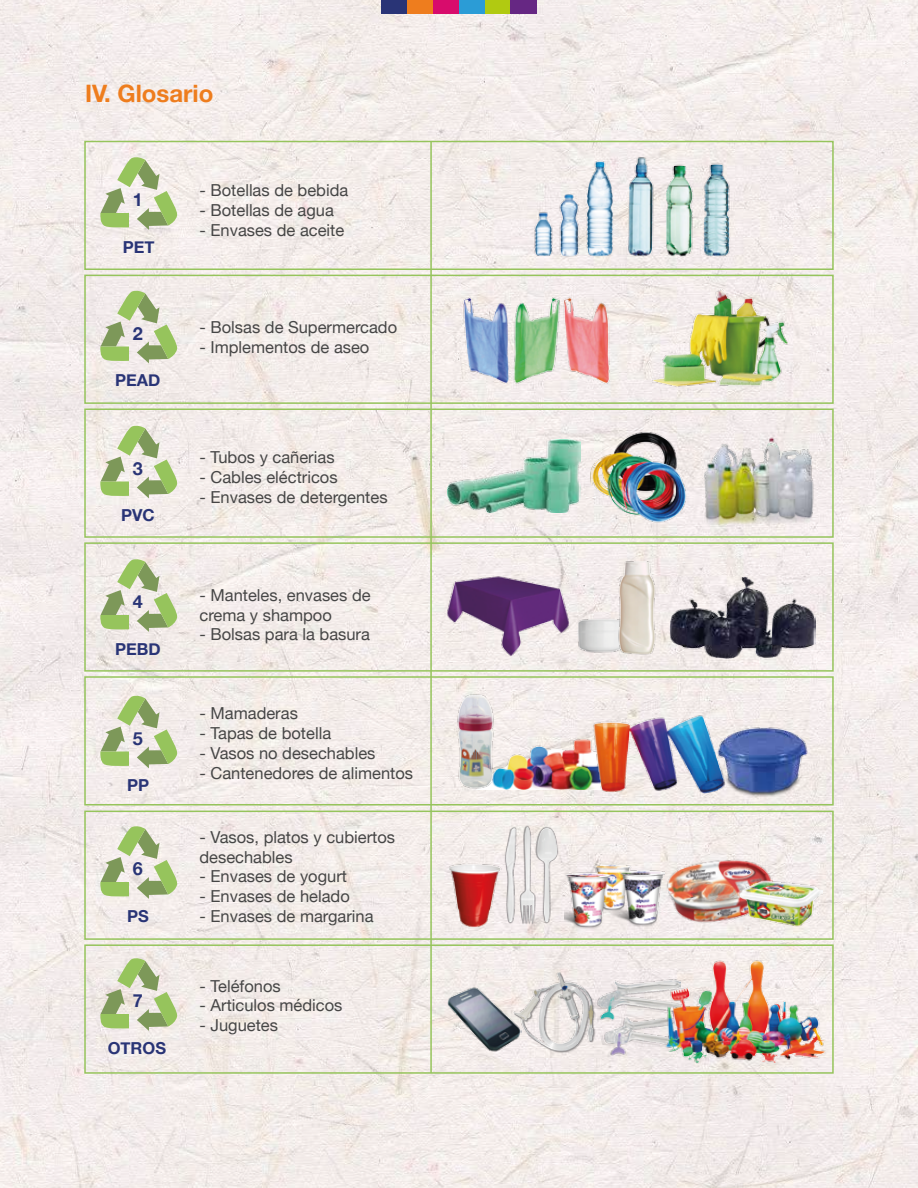
<style>
.page{position:relative;width:918px;height:1188px;background:#fff}
.page>*{position:absolute;margin:0;border:0;box-sizing:border-box;transform-origin:0 0}
.t1{font:700 24px "Helvetica Neue";color:#ee7d1e}
.t2{font:700 18px "Helvetica Neue";color:#293476}
.t3{font:16.5px/19.8px "Helvetica Neue";color:#464646}
.t4{font:700 16.5px "Helvetica Neue";color:#293476}
</style>
<div class="page">
<img style="left:0;top:0;width:918px;height:1188px">
<div style="left:381px;top:0;width:26px;height:13px;background:#293476"></div>
<div style="left:407px;top:0;width:26px;height:13px;background:#ee7d1e"></div>
<div style="left:433px;top:0;width:26px;height:13px;background:#d80c6c"></div>
<div style="left:459px;top:0;width:26px;height:13px;background:#2b9cd6"></div>
<div style="left:485px;top:0;width:26px;height:13px;background:#b1ca11"></div>
<div style="left:511px;top:0;width:26px;height:13px;background:#662783"></div>
<svg style="left:100px;top:156px;width:78px;height:74px"></svg>
<svg style="left:100px;top:290px;width:78px;height:73px"></svg>
<svg style="left:100px;top:425px;width:78px;height:73px"></svg>
<svg style="left:100px;top:558px;width:78px;height:74px"></svg>
<svg style="left:100px;top:695px;width:78px;height:73px"></svg>
<svg style="left:100px;top:825px;width:78px;height:74px"></svg>
<svg style="left:100px;top:957px;width:78px;height:74px"></svg>
<img style="left:525px;top:738px;width:66px;height:51px">
<img style="left:526px;top:154px;width:212px;height:105px">
<div style="left:84px;top:141px;width:750px;height:129px;border:2px solid #96c45c"></div>
<div style="left:84px;top:275px;width:750px;height:129px;border:2px solid #96c45c"></div>
<div style="left:84px;top:409px;width:750px;height:129px;border:2px solid #96c45c"></div>
<div style="left:84px;top:542px;width:750px;height:130px;border:2px solid #96c45c"></div>
<div style="left:84px;top:676px;width:750px;height:130px;border:2px solid #96c45c"></div>
<div style="left:84px;top:811px;width:750px;height:129px;border:2px solid #96c45c"></div>
<div style="left:84px;top:944px;width:750px;height:130px;border:2px solid #96c45c"></div>
<hr style="left:430px;top:142px;width:2px;height:931px;background:#96c45c">
<img style="left:453px;top:287px;width:168px;height:104px">
<img style="left:447px;top:440px;width:134px;height:72px">
<img style="left:587px;top:427px;width:104px;height:100px">
<img style="left:692px;top:430px;width:137px;height:97px">
<img style="left:647px;top:289px;width:143px;height:102px">
<img style="left:445px;top:575px;width:126px;height:82px">
<img style="left:577px;top:617px;width:38px;height:37px">
<img style="left:615px;top:556px;width:43px;height:102px">
<img style="left:669px;top:576px;width:147px;height:82px">
<img style="left:427px;top:688px;width:98px;height:106px">
<img style="left:439px;top:859px;width:55px;height:70px">
<img style="left:714px;top:721px;width:95px;height:76px">
<img style="left:591px;top:711px;width:138px;height:83px">
<img style="left:494px;top:816px;width:76px;height:119px">
<img style="left:565px;top:863px;width:99px;height:67px">
<img style="left:665px;top:855px;width:109px;height:73px">
<img style="left:740px;top:879px;width:83px;height:49px">
<img style="left:445px;top:986px;width:69px;height:67px">
<img style="left:514px;top:972px;width:150px;height:85px">
<img style="left:664px;top:956px;width:164px;height:109px">
<h1 class="t1" style="left:85px;top:75px;width:130px">IV. Glosario</h1>
<p class="t2" style="left:133px;top:186px;width:12px">1</p>
<p class="t4" style="left:123px;top:234px;width:33px">PET</p>
<p class="t2" style="left:133px;top:319px;width:12px">2</p>
<p class="t4" style="left:115px;top:368px;width:47px">PEAD</p>
<p class="t2" style="left:133px;top:454px;width:12px">3</p>
<p class="t4" style="left:121px;top:503px;width:35px">PVC</p>
<p class="t2" style="left:133px;top:588px;width:12px">4</p>
<p class="t4" style="left:115px;top:636px;width:47px">PEBD</p>
<p class="t2" style="left:133px;top:724px;width:12px">5</p>
<p class="t4" style="left:127px;top:773px;width:24px">PP</p>
<p class="t2" style="left:133px;top:855px;width:12px">6</p>
<p class="t4" style="left:127px;top:903px;width:23px">PS</p>
<p class="t2" style="left:133px;top:987px;width:12px">7</p>
<p class="t4" style="left:108px;top:1035px;width:60px">OTROS</p>
<p class="t3" style="left:200px;top:181px;width:150px">- Botellas de bebida</p>
<p class="t3" style="left:200px;top:201px;width:136px">- Botellas de agua</p>
<p class="t3" style="left:200px;top:221px;width:146px">- Envases de aceite</p>
<p class="t3" style="left:200px;top:318px;width:199px">- Bolsas de Supermercado</p>
<p class="t3" style="left:200px;top:338px;width:171px">- Implementos de aseo</p>
<p class="t3" style="left:200px;top:448px;width:137px">- Tubos y cañerias</p>
<p class="t3" style="left:200px;top:468px;width:140px">- Cables eléctricos</p>
<p class="t3" style="left:200px;top:488px;width:190px">- Envases de detergentes</p>
<p class="t3" style="left:200px;top:586px;width:173px">- Manteles, envases de crema y shampoo</p>
<p class="t3" style="left:200px;top:626px;width:172px">- Bolsas para la basura</p>
<p class="t3" style="left:200px;top:705px;width:100px">- Mamaderas</p>
<p class="t3" style="left:200px;top:724px;width:133px">- Tapas de botella</p>
<p class="t3" style="left:200px;top:744px;width:178px">- Vasos no desechables</p>
<p class="t3" style="left:200px;top:764px;width:215px">- Cantenedores de alimentos</p>
<p class="t3" style="left:200px;top:828px;width:197px">- Vasos, platos y cubiertos desechables</p>
<p class="t3" style="left:200px;top:868px;width:149px">- Envases de yogurt</p>
<p class="t3" style="left:200px;top:887px;width:152px">- Envases de helado</p>
<p class="t3" style="left:200px;top:907px;width:176px">- Envases de margarina</p>
<p class="t3" style="left:200px;top:977px;width:83px">- Teléfonos</p>
<p class="t3" style="left:200px;top:996px;width:145px">- Articulos médicos</p>
<p class="t3" style="left:200px;top:1016px;width:80px">- Juguetes</p>
</div>
